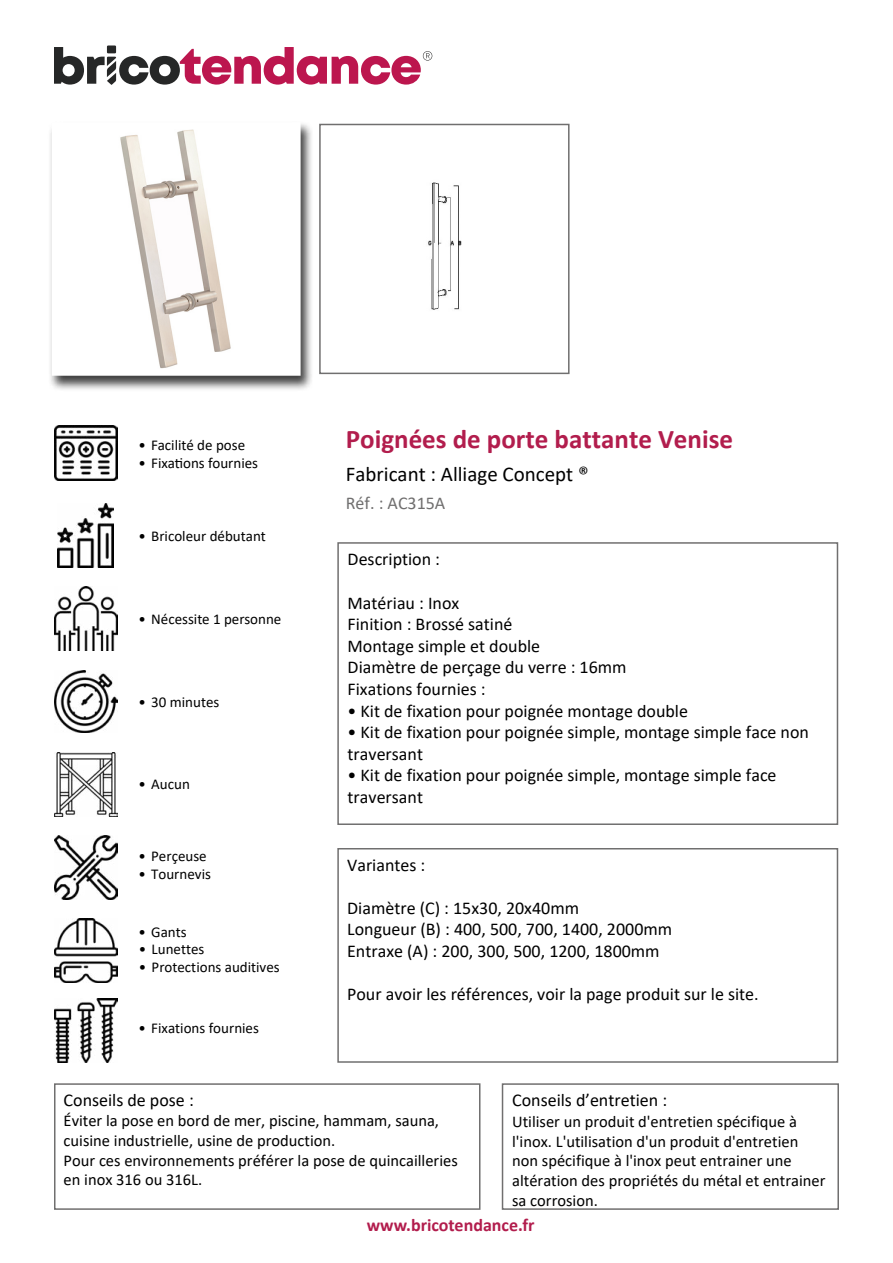
<style>
.page{position:relative;width:893px;height:1263px;background:#fff}
.page>*{position:absolute;margin:0;border:0;box-sizing:border-box;transform-origin:0 0}
.t1{font:700 27px "Calibri";color:#b21d4d}
.t2{font:21px "Calibri";color:#000}
.t3{font:18px/21.6px "Calibri";color:#000}
.t4{font:700 18px "Calibri";color:#b21d4d}
.t5{font:18px "Calibri";color:#706f6f}
.t6{font:16.5px/19.8px "Calibri";color:#000}
.t7{font:15px "Calibri";color:#000}
</style>
<div class="page">
<div style="left:107px;top:45px;width:9px;height:8px;background:#262727"></div>
<svg style="left:54px;top:47px;width:378px;height:38px"></svg>
<div style="left:47px;top:121px;width:267px;height:271px;background:#000;opacity:.75"></div>
<img style="left:57px;top:127px;width:239px;height:244px">
<div style="left:52px;top:122px;width:249px;height:254px;border:4px solid #fff"></div>
<img style="left:428px;top:182px;width:34px;height:128px">
<div style="left:319px;top:124px;width:251px;height:250px;border:2px solid #706f6f"></div>
<img style="left:54px;top:426px;width:64px;height:54px">
<img style="left:58px;top:504px;width:56px;height:64px">
<img style="left:54px;top:587px;width:64px;height:64px">
<img style="left:54px;top:671px;width:64px;height:61px">
<img style="left:54px;top:753px;width:64px;height:63px">
<img style="left:54px;top:836px;width:64px;height:63px">
<img style="left:54px;top:918px;width:64px;height:64px">
<img style="left:54px;top:999px;width:64px;height:63px">
<div style="left:337px;top:542px;width:501px;height:283px;border:2px solid #706f6f"></div>
<div style="left:337px;top:848px;width:501px;height:215px;border:2px solid #706f6f"></div>
<div style="left:54px;top:1083px;width:426px;height:127px;border:2px solid #706f6f"></div>
<div style="left:502px;top:1083px;width:337px;height:127px;border:2px solid #706f6f"></div>
<p class="t7" style="left:138px;top:434px;width:108px">• Facilité de pose</p>
<p class="t7" style="left:138px;top:452px;width:121px">• Fixations fournies</p>
<p class="t7" style="left:138px;top:526px;width:129px">• Bricoleur débutant</p>
<p class="t7" style="left:138px;top:609px;width:144px">• Nécessite 1 personne</p>
<p class="t7" style="left:138px;top:692px;width:82px">• 30 minutes</p>
<p class="t7" style="left:138px;top:773px;width:53px">• Aucun</p>
<p class="t7" style="left:138px;top:846px;width:70px">• Perçeuse</p>
<p class="t7" style="left:138px;top:864px;width:74px">• Tournevis</p>
<p class="t7" style="left:138px;top:921px;width:50px">• Gants</p>
<p class="t7" style="left:139px;top:939px;width:67px">• Lunettes</p>
<p class="t7" style="left:139px;top:956px;width:142px">• Protections auditives</p>
<p class="t7" style="left:138px;top:1017px;width:122px">• Fixations fournies</p>
<h1 class="t1" style="left:346px;top:420px;width:389px">Poignées de porte battante Venise</h1>
<p class="t2" style="left:346px;top:460px;width:244px">Fabricant : Alliage Concept ®</p>
<p class="t5" style="left:346px;top:491px;width:101px">Réf. : AC315A</p>
<p class="t3" style="left:348px;top:548px;width:94px">Description :</p>
<p class="t3" style="left:348px;top:591px;width:281px">Matériau : Inox<br>Finition : Brossé satiné<br>Montage simple et double<br>Diamètre de perçage du verre : 16mm<br>Fixations fournies :</p>
<p class="t3" style="left:348px;top:699px;width:342px">• Kit de fixation pour poignée montage double</p>
<p class="t3" style="left:348px;top:721px;width:463px">• Kit de fixation pour poignée simple, montage simple face non traversant</p>
<p class="t3" style="left:348px;top:764px;width:430px">• Kit de fixation pour poignée simple, montage simple face traversant</p>
<p class="t3" style="left:347px;top:853px;width:80px">Variantes :</p>
<p class="t3" style="left:347px;top:897px;width:327px">Diamètre (C) : 15x30, 20x40mm<br>Longueur (B) : 400, 500, 700, 1400, 2000mm<br>Entraxe (A) : 200, 300, 500, 1200, 1800mm</p>
<p class="t3" style="left:347px;top:983px;width:413px">Pour avoir les références, voir la page produit sur le site.</p>
<p class="t3" style="left:64px;top:1088px;width:132px">Conseils de pose :</p>
<p class="t6" style="left:64px;top:1110px;width:396px">Éviter la pose en bord de mer, piscine, hammam, sauna, cuisine industrielle, usine de production.<br>Pour ces environnements préférer la pose de quincailleries en inox 316 ou 316L.</p>
<p class="t3" style="left:512px;top:1089px;width:156px">Conseils d’entretien :</p>
<p class="t6" style="left:512px;top:1111px;width:315px">Utiliser un produit d'entretien spécifique à l'inox. L'utilisation d'un produit d'entretien non spécifique à l'inox peut entrainer une altération des propriétés du métal et entrainer sa corrosion.</p>
<p class="t4" style="left:367px;top:1212px;width:169px">www.bricotendance.fr</p>
</div>
